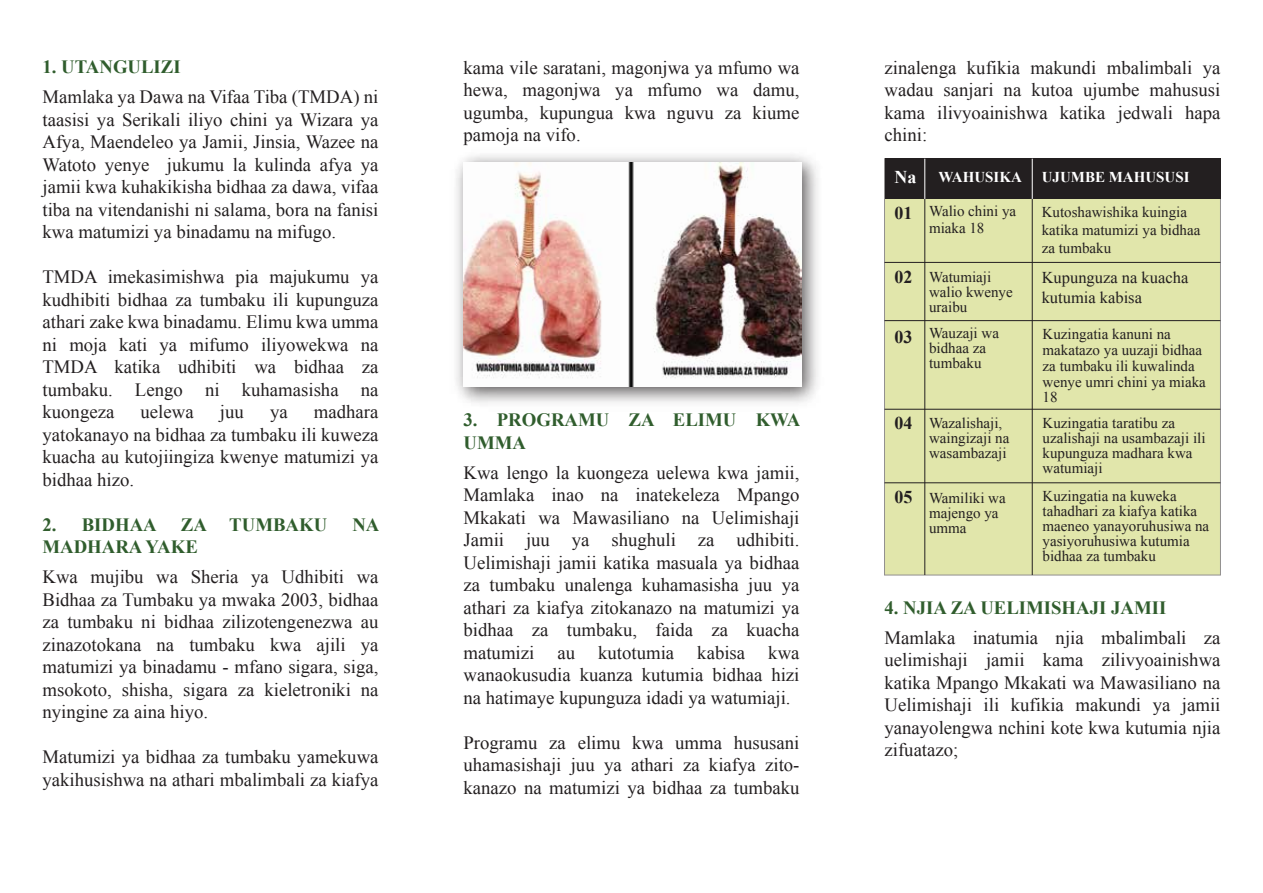
<style>
.page{position:relative;width:1263px;height:893px;background:#fff}
.page>*{position:absolute;margin:0;border:0;box-sizing:border-box;transform-origin:0 0}
.t1{font:18.75px/22.5px "Times New Roman";color:#231f20;text-align:justify}
.t2{font:700 18.75px/22.5px "Times New Roman";color:#305d2d}
.t3{font:700 18px "Times New Roman";color:#231f20}
.t4{font:700 18px "Times New Roman";color:#fff}
.t5{font:16.5px/19.8px "Times New Roman";color:#231f20}
.t6{font:15px/15px "Times New Roman";color:#231f20}
.t7{font:700 15px "Times New Roman";color:#fff}
</style>
<div class="page">
<div style="left:884px;top:158px;width:337px;height:417px;background:#e1e6ab"></div>
<div style="left:884px;top:159px;width:336px;height:40px;background:#231f20"></div>
<hr style="left:924px;top:159px;width:1px;height:416px;background:#231f20">
<hr style="left:1032px;top:159px;width:1px;height:416px;background:#231f20">
<hr style="left:924px;top:159px;width:1px;height:40px;background:#fff">
<hr style="left:1032px;top:159px;width:1px;height:40px;background:#fff">
<hr style="left:884px;top:262px;width:336px;height:1px;background:#231f20">
<hr style="left:884px;top:320px;width:336px;height:1px;background:#231f20">
<hr style="left:884px;top:409px;width:336px;height:1px;background:#231f20">
<hr style="left:884px;top:482px;width:336px;height:1px;background:#231f20">
<img style="left:456px;top:154px;width:362px;height:249px">
<img style="left:463px;top:162px;width:339px;height:224px">
<p class="t2" style="left:43px;top:55px;width:140px">1. UTANGULIZI</p>
<p class="t1" style="left:43px;top:85px;width:337px">Mamlaka ya Dawa na Vifaa Tiba (TMDA) ni taasisi ya Serikali iliyo chini ya Wizara ya Afya, Maendeleo ya Jamii, Jinsia, Wazee na Watoto yenye jukumu la kulinda afya ya jamii kwa kuhakikisha bidhaa za dawa, vifaa tiba na vitendanishi ni salama, bora na fanisi kwa matumizi ya binadamu na mifugo.</p>
<p class="t1" style="left:43px;top:265px;width:337px">TMDA imekasimishwa pia majukumu ya kudhibiti bidhaa za tumbaku ili kupunguza athari zake kwa binadamu. Elimu kwa umma ni moja kati ya mifumo iliyowekwa na TMDA katika udhibiti wa bidhaa za tumbaku. Lengo ni kuhamasisha na kuongeza</p>
<p class="t1" style="left:141px;top:400px;width:55px">uelewa</p>
<p class="t1" style="left:220px;top:400px;width:25px">juu</p>
<p class="t1" style="left:270px;top:400px;width:19px">ya</p>
<p class="t1" style="left:43px;top:400px;width:337px;text-indent:271px">madhara yatokanayo na bidhaa za tumbaku ili kuweza kuacha au kutojiingiza kwenye matumizi ya bidhaa hizo.</p>
<p class="t2" style="left:43px;top:513px;width:116px">2. BIDHAA</p>
<p class="t2" style="left:181px;top:513px;width:148px">ZA TUMBAKU</p>
<p class="t2" style="left:352px;top:513px;width:29px">NA</p>
<p class="t2" style="left:43px;top:535px;width:157px">MADHARA YAKE</p>
<p class="t1" style="left:43px;top:565px;width:337px">Kwa mujibu wa Sheria ya Udhibiti wa Bidhaa za Tumbaku ya mwaka 2003, bidhaa za tumbaku ni bidhaa zilizotengenezwa au zinazotokana na tumbaku kwa ajili ya matumizi ya binadamu - mfano sigara, siga, msokoto, shisha, sigara za kieletroniki na nyingine za aina hiyo.</p>
<p class="t1" style="left:43px;top:745px;width:337px">Matumizi ya bidhaa za tumbaku yamekuwa yakihusishwa na athari mbalimbali za kiafya</p>
<p class="t1" style="left:463px;top:56px;width:337px">kama vile saratani, magonjwa ya mfumo wa hewa, magonjwa ya mfumo wa damu, ugumba, kupungua kwa nguvu za kiume pamoja na vifo.</p>
<p class="t2" style="left:463px;top:408px;width:338px">3. PROGRAMU ZA ELIMU KWA<br>UMMA</p>
<p class="t1" style="left:463px;top:461px;width:337px">Kwa lengo la kuongeza uelewa kwa jamii, Mamlaka inao na inatekeleza Mpango Mkakati wa Mawasiliano na Uelimishaji Jamii juu ya shughuli za udhibiti.<br>Uelimishaji jamii katika masuala ya bidhaa za tumbaku unalenga kuhamasisha juu ya athari za kiafya zitokanazo na matumizi ya bidhaa za tumbaku, faida za kuacha matumizi au kutotumia kabisa kwa wanaokusudia kuanza kutumia bidhaa hizi na hatimaye kupunguza idadi ya watumiaji.</p>
<p class="t1" style="left:463px;top:731px;width:337px">Programu za elimu kwa umma hususani uhamasishaji juu ya athari za kiafya zito&shy;kanazo na matumizi ya bidhaa za tumbaku</p>
<p class="t1" style="left:884px;top:56px;width:337px">zinalenga kufikia makundi mbalimbali ya wadau sanjari na kutoa ujumbe mahususi kama ilivyoainishwa katika jedwali hapa chini:</p>
<p class="t4" style="left:894px;top:165px;width:23px">Na</p>
<p class="t3" style="left:894px;top:200px;width:19px">01</p>
<p class="t3" style="left:894px;top:264px;width:19px">02</p>
<p class="t3" style="left:894px;top:324px;width:19px">03</p>
<p class="t3" style="left:894px;top:410px;width:19px">04</p>
<p class="t3" style="left:894px;top:485px;width:19px">05</p>
<p class="t7" style="left:1042px;top:167px;width:149px">UJUMBE MAHUSUSI</p>
<p class="t7" style="left:938px;top:167px;width:85px">WAHUSIKA</p>
<p class="t6" style="left:929px;top:203px;width:89px;line-height:16.5px">Walio chini ya miaka 18</p>
<p class="t6" style="left:1042px;top:202px;width:160px;line-height:18px">Kutoshawishika kuingia katika matumizi ya bidhaa za tumbaku</p>
<p class="t6" style="left:929px;top:269px;width:85px">Watumiaji walio kwenye uraibu</p>
<p class="t5" style="left:1042px;top:267px;width:148px">Kupunguza na kuacha kutumia kabisa</p>
<p class="t6" style="left:929px;top:325px;width:72px">Wauzaji wa bidhaa za tumbaku</p>
<p class="t6" style="left:1042px;top:326px;width:165px;line-height:15.9px">Kuzingatia kanuni na makatazo ya uuzaji bidhaa za tumbaku ili kuwalinda wenye umri chini ya miaka<br>18</p>
<p class="t6" style="left:929px;top:416px;width:82px">Wazalishaji, waingizaji na wasambazaji</p>
<p class="t6" style="left:1042px;top:415px;width:164px">Kuzingatia taratibu za uzalishaji na usambazaji ili kupunguza madhara kwa watumiaji</p>
<p class="t6" style="left:929px;top:491px;width:78px">Wamiliki wa majengo ya umma</p>
<p class="t6" style="left:1042px;top:489px;width:168px">Kuzingatia na kuweka tahadhari za kiafya katika maeneo yanayoruhusiwa na yasiyoruhusiwa kutumia bidhaa za tumbaku</p>
<p class="t2" style="left:884px;top:596px;width:283px">4. NJIA ZA UELIMISHAJI JAMII</p>
<p class="t1" style="left:884px;top:626px;width:337px">Mamlaka inatumia njia mbalimbali za uelimishaji jamii kama zilivyoainishwa katika Mpango Mkakati wa Mawasiliano na Uelimishaji ili kufikia makundi ya jamii yanayolengwa nchini kote kwa kutumia njia zifuatazo;</p>
</div>
